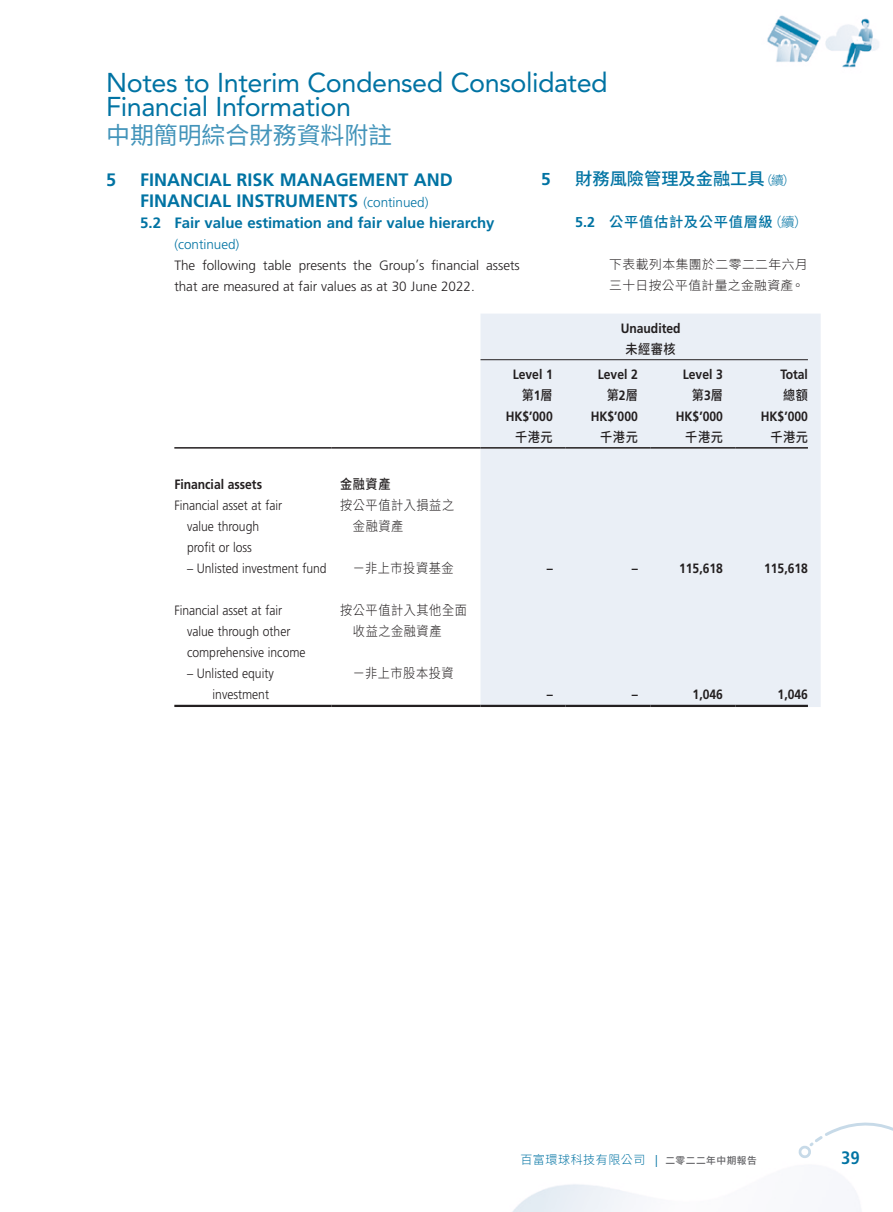
<style>
.page{position:relative;width:893px;height:1212px;background:#fff}
.page>*{position:absolute;margin:0;border:0;box-sizing:border-box;transform-origin:0 0}
.t1{font:27px/24px "Avenir LT Std";letter-spacing:-.015em;color:#0073a3}
.t2{font:24px "Source Han Sans TC";letter-spacing:-.01em;color:#4394ba}
.Heading_1{font:700 18px/21px "Frutiger LT Std";color:#0073a3}
.t3{font:700 condensed 18px "Frutiger LT Std";color:#0073a3}
.C_Heading_1{font:500 17.25px "Source Han Sans TC";color:#0073a3}
.C_Heading_1-2{font:700 17.25px "Frutiger LT Std";color:#0073a3}
.Heading_2{font:700 15px "Frutiger LT Std";color:#0073a3}
.C_Heading_2{font:500 14.25px "Source Han Sans TC";letter-spacing:.05em;color:#0073a3}
.Body_Text{font:300 13.5px/21px "Frutiger LT Std";color:#231f20;scale:.9 1}
.Body_Text-2{font:700 13.5px "Frutiger LT Std";color:#231f20;scale:.9 1}
.Body_Text-3{font:300 13.5px/21px "Frutiger LT Std";color:#231f20}
.Body_Text-4{font:300 13.5px/21px "Source Han Sans TC";letter-spacing:.05em;color:#231f20;scale:.9 1}
.Body_Text-5{font:500 13.5px "Source Han Sans TC";letter-spacing:.05em;color:#231f20;scale:.9 1}
.Heading_2-2{font:300 13.5px "Frutiger LT Std";color:#0073a3}
.C_Body_Text{font:300 12.75px/21px "Source Han Sans TC";letter-spacing:.04em;color:#231f20}
.t4{font:300 12px "Source Han Sans TC";letter-spacing:.05em;color:#0073a3}
.s1{font-weight:300;font-size:12.75px}
.s2{font-family:"Frutiger LT Std";font-weight:700}
.s3{font-weight:300;font-size:13.5px}
.s4{font-family:"Frutiger LT Std"}
.s5{font-weight:500;font-size:9.75px;color:#636366}
</style>
<div class="page">
<img style="left:174px;top:15px;width:705px;height:1197px">
<svg style="left:798px;top:1119px;width:95px;height:53px"></svg>
<div style="left:480px;top:314px;width:341px;height:393px;background:#eaeff6"></div>
<hr style="left:480px;top:359px;width:328px;height:1px;background:#231f20">
<hr style="left:174px;top:447px;width:158px;height:2px;background:#231f20">
<hr style="left:332px;top:447px;width:148px;height:2px;background:#231f20">
<hr style="left:480px;top:447px;width:86px;height:2px;background:#231f20">
<hr style="left:566px;top:447px;width:85px;height:2px;background:#231f20">
<hr style="left:651px;top:447px;width:85px;height:2px;background:#231f20">
<hr style="left:736px;top:447px;width:72px;height:2px;background:#231f20">
<hr style="left:174px;top:705px;width:158px;height:2px;background:#231f20">
<hr style="left:332px;top:705px;width:148px;height:2px;background:#231f20">
<hr style="left:480px;top:705px;width:86px;height:2px;background:#231f20">
<hr style="left:566px;top:705px;width:85px;height:2px;background:#231f20">
<hr style="left:651px;top:705px;width:85px;height:2px;background:#231f20">
<hr style="left:736px;top:705px;width:72px;height:2px;background:#231f20">
<h1 class="t1" style="left:106px;top:71px;width:503px">Notes to Interim Condensed Consolidated<br>Financial Information</h1>
<h2 class="t2" style="left:106px;top:122px;width:287px">中期簡明綜合財務資料附註</h2>
<p class="C_Heading_1-2" style="left:541px;top:169px;width:11px">5</p>
<p class="C_Heading_1" style="left:575px;top:169px;width:222px">財務風險管理及金融工具<span class="s1">（續）</span></p>
<p class="C_Heading_2" style="left:575px;top:214px;width:234px"><span class="s2">5.2</span> 公平值估計及公平值層級<span class="s3">（續）</span></p>
<p class="C_Body_Text" style="left:609px;top:254px;width:200px">下表載列本集團於二零二二年六月三十日按公平值計量之金融資產。</p>
<p class="Heading_1" style="left:106px;top:169px;width:12px">5</p>
<p class="Heading_1" style="left:140px;top:169px;width:314px">FINANCIAL RISK MANAGEMENT AND<br>FINANCIAL INSTRUMENTS <span class="s3">(continued)</span></p>
<p class="Heading_2" style="left:140px;top:214px;width:356px">5.2 Fair value estimation and fair value hierarchy</p>
<p class="Heading_2-2" style="left:174px;top:237px;width:67px">(continued)</p>
<p class="Body_Text-3" style="left:174px;top:255px;width:347px">The following table presents the Group’s financial assets that are measured at fair values as at 30 June 2022.</p>
<p class="Body_Text-2" style="left:621px;top:320px;width:68px">Unaudited</p>
<p class="Body_Text-5" style="left:625px;top:341px;width:57px">未經審核</p>
<p class="Body_Text-2" style="left:513px;top:367px;width:46px">Level 1</p>
<p class="Body_Text-2" style="left:598px;top:367px;width:46px">Level 2</p>
<p class="Body_Text-2" style="left:683px;top:367px;width:46px">Level 3</p>
<p class="Body_Text-2" style="left:780px;top:367px;width:32px">Total</p>
<p class="Body_Text-5" style="left:522px;top:388px;width:36px">第<span class="s2">1</span>層</p>
<p class="Body_Text-5" style="left:607px;top:388px;width:36px">第<span class="s2">2</span>層</p>
<p class="Body_Text-5" style="left:692px;top:388px;width:36px">第<span class="s2">3</span>層</p>
<p class="Body_Text-5" style="left:783px;top:388px;width:29px">總額</p>
<p class="Body_Text-2" style="left:506px;top:409px;width:54px">HK$’000</p>
<p class="Body_Text-2" style="left:591px;top:409px;width:54px">HK$’000</p>
<p class="Body_Text-2" style="left:676px;top:409px;width:54px">HK$’000</p>
<p class="Body_Text-2" style="left:761px;top:409px;width:54px">HK$’000</p>
<p class="Body_Text-5" style="left:515px;top:430px;width:43px">千港元</p>
<p class="Body_Text-5" style="left:600px;top:430px;width:43px">千港元</p>
<p class="Body_Text-5" style="left:685px;top:430px;width:43px">千港元</p>
<p class="Body_Text-5" style="left:770px;top:430px;width:43px">千港元</p>
<p class="Body_Text-2" style="left:174px;top:476px;width:99px">Financial assets</p>
<p class="Body_Text-5" style="left:340px;top:476px;width:57px">金融資產</p>
<p class="Body_Text" style="left:187px;top:495px;width:107px;text-indent:-13px">Financial asset at fair value through profit or loss</p>
<p class="Body_Text-4" style="left:353px;top:495px;width:114px;text-indent:-13px">按公平值計入損益之金融資產</p>
<p class="Body_Text" style="left:187px;top:558px;width:156px">– Unlisted investment fund</p>
<p class="Body_Text-4" style="left:353px;top:558px;width:113px">－非上市投資基金</p>
<p class="Body_Text-2" style="left:547px;top:560px;width:8px">–</p>
<p class="Body_Text-2" style="left:632px;top:560px;width:8px">–</p>
<p class="Body_Text-2" style="left:679px;top:560px;width:50px">115,618</p>
<p class="Body_Text-2" style="left:764px;top:560px;width:50px">115,618</p>
<p class="Body_Text" style="left:187px;top:600px;width:133px;text-indent:-13px">Financial asset at fair value through other comprehensive income</p>
<p class="Body_Text-4" style="left:353px;top:600px;width:128px;text-indent:-13px">按公平值計入其他全面收益之金融資產</p>
<p class="Body_Text" style="left:213px;top:663px;width:69px;text-indent:-26px">– Unlisted equity investment</p>
<p class="Body_Text-4" style="left:353px;top:663px;width:113px">－非上市股本投資</p>
<p class="Body_Text-2" style="left:547px;top:686px;width:8px">–</p>
<p class="Body_Text-2" style="left:632px;top:686px;width:8px">–</p>
<p class="Body_Text-2" style="left:693px;top:686px;width:35px">1,046</p>
<p class="Body_Text-2" style="left:778px;top:686px;width:35px">1,046</p>
<p class="t4" style="left:520px;top:1153px;width:238px">百富環球科技有限公司　<span class="s4">|</span> <span class="s5">二零二二年中期報告</span></p>
<h3 class="t3" style="left:841px;top:1147px;width:20px">39</h3>
</div>
